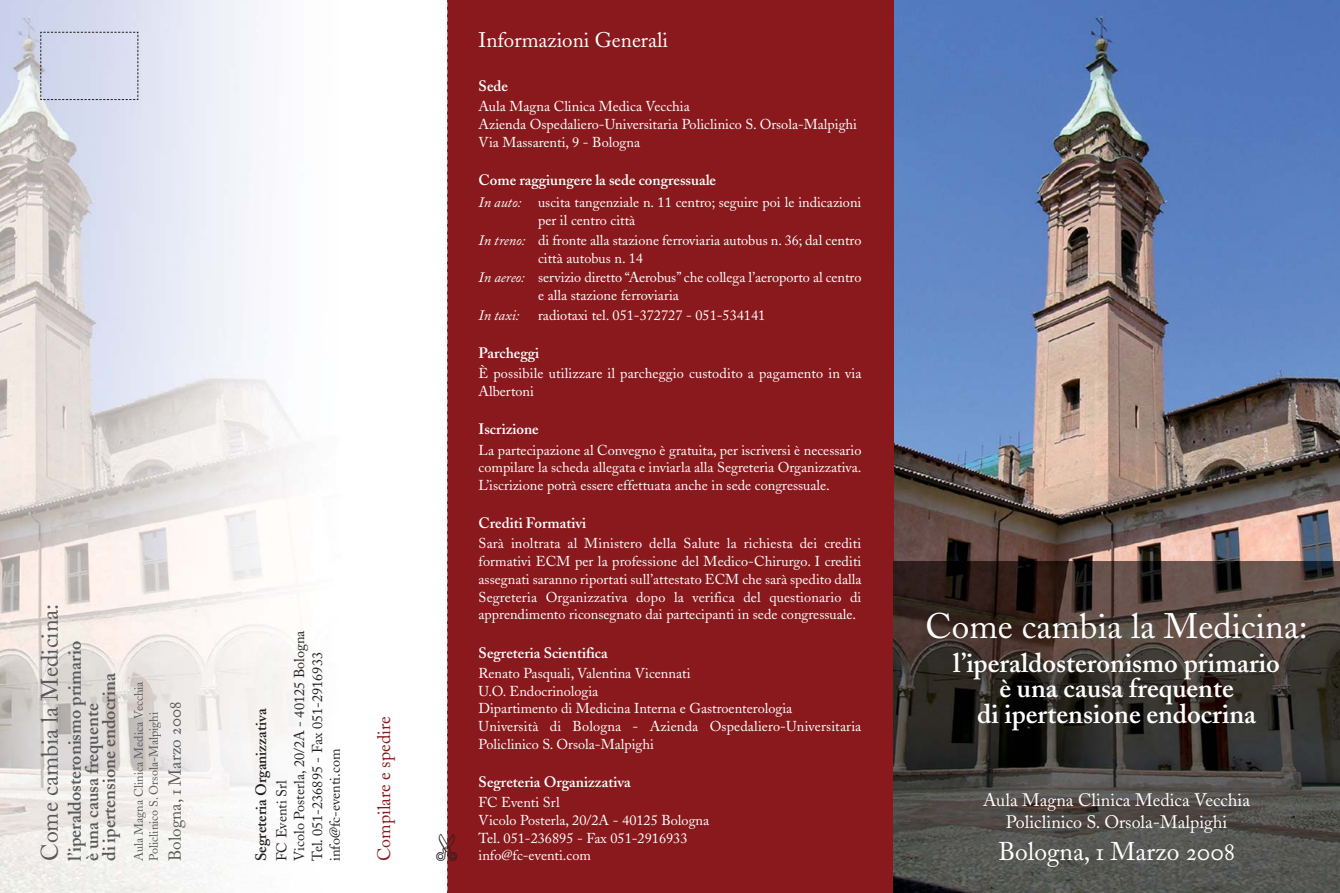
<style>
.page{position:relative;width:1340px;height:893px;background:#fff}
.page>*{position:absolute;margin:0;border:0;box-sizing:border-box;transform-origin:0 0}
.t1{font:35.25px "Adobe Caslon";color:#fff}
.t2{font:600 27px/25.5px "Adobe Caslon";color:#fff;text-align:center}
.t3{font:25.5px "Adobe Caslon";color:#fff}
.t4{font:23.7px "Adobe Caslon";color:#58595b}
.t5{font:21px "Adobe Caslon";color:#fff}
.t6{font:600 18.15px/17.2px "Adobe Caslon";color:#58595b}
.t7{font:18px/22.4px "Adobe Caslon";color:#fff;text-align:center}
.t8{font:18px "Adobe Caslon";color:#89191c}
.t9{font:17.25px "Adobe Caslon";color:#58595b}
.t10{font:600 15px "Adobe Caslon";color:#fff}
.t11{font:600 15px "Adobe Caslon";color:#231f20}
.t12{font:14.25px/17.7px "Adobe Caslon";color:#fff}
.t13{font:14.25px/17.7px "Adobe Caslon";color:#231f20}
.t14{font:italic 14.25px "Adobe Caslon";color:#fff}
.t15{font:12.15px/15.1px "Adobe Caslon";color:#58595b}
.s1{font-family:"Adobe Caslon Regular SC"}
.s2{font-style:italic}
</style>
<div class="page">
<img style="left:893px;top:0;width:446px;height:561px">
<img style="left:0;top:0;width:306px;height:893px">
<div style="left:446px;top:0;width:447px;height:893px;background:#89191c"></div>
<img style="left:893px;top:561px;width:446px;height:332px">
<svg style="left:40px;top:32px;width:99px;height:68px;background:#d0d5e8"></svg>
<svg style="left:446px;top:0;width:2px;height:893px"></svg>
<h3 class="t4" style="left:40px;top:861px;width:259px;rotate:-90deg">Come cambia la Medicina:</h3>
<p class="t6" style="left:68px;top:861px;width:222px;rotate:-90deg">l’iperaldosteronismo primario è una causa frequente<br>di ipertensione endocrina</p>
<p class="t13" style="left:274px;top:861px;width:232px;rotate:-90deg">FC Eventi Srl<br>Vicolo Posterla, 20/2A - 40125 Bologna<br>Tel. 051-236895 - Fax 051-2916933 info@fc-eventi.com</p>
<p class="t15" style="left:132px;top:861px;width:181px;rotate:-90deg">Aula Magna Clinica Medica Vecchia<br>Policlinico S. Orsola-Malpighi</p>
<p class="t9" style="left:168px;top:861px;width:161px;rotate:-90deg">Bologna, <span class="s1">1</span> Marzo <span class="s1">2008</span></p>
<p class="t11" style="left:255px;top:861px;width:154px;rotate:-90deg">Segreteria Organizzativa</p>
<p class="t8" style="left:377px;top:861px;width:146px;rotate:-90deg">Compilare e spedire</p>
<h3 class="t5" style="left:478px;top:32px;width:191px">Informazioni Generali</h3>
<p class="t10" style="left:478px;top:80px;width:31px">Sede</p>
<p class="t12" style="left:478px;top:99px;width:380px">Aula Magna Clinica Medica Vecchia<br>Azienda Ospedaliero-Universitaria Policlinico S. Orsola-Malpighi<br>Via Massarenti, 9 - Bologna</p>
<p class="t10" style="left:478px;top:174px;width:239px">Come raggiungere la sede congressuale</p>
<p class="t12" style="left:538px;top:195px;width:325px;text-indent:-60px"><span class="s2">In auto:</span> uscita tangenziale n. 11 centro; seguire poi le indicazioni per il centro città</p>
<p class="t12" style="left:538px;top:233px;width:325px;text-indent:-60px"><span class="s2">In treno:</span> di fronte alla stazione ferroviaria autobus n. 36; dal centro città autobus n. 14</p>
<p class="t12" style="left:538px;top:270px;width:325px;text-indent:-60px"><span class="s2">In aereo:</span> servizio diretto “Aerobus” che collega l’aeroporto al centro e alla stazione ferroviaria</p>
<p class="t14" style="left:478px;top:310px;width:42px">In taxi:</p>
<p class="t12" style="left:538px;top:308px;width:229px">radiotaxi tel. 051-372727 - 051-534141</p>
<p class="t10" style="left:478px;top:347px;width:62px">Parcheggi</p>
<p class="t12" style="left:478px;top:366px;width:384px">È possibile utilizzare il parcheggio custodito a pagamento in via<br>Albertoni</p>
<p class="t10" style="left:478px;top:423px;width:62px">Iscrizione</p>
<p class="t12" style="left:478px;top:443px;width:384px;text-align:justify">La partecipazione al Convegno è gratuita, per iscriversi è necessario compilare la scheda allegata e inviarla alla Segreteria Organizzativa.<br>L’iscrizione potrà essere effettuata anche in sede congressuale.</p>
<p class="t10" style="left:478px;top:517px;width:109px">Crediti Formativi</p>
<p class="t12" style="left:478px;top:536px;width:384px;text-align:justify">Sarà inoltrata al Ministero della Salute la richiesta dei crediti formativi ECM per la professione del Medico-Chirurgo. I crediti assegnati saranno riportati sull’attestato ECM che sarà spedito dalla Segreteria Organizzativa dopo la verifica del questionario di apprendimento riconsegnato dai partecipanti in sede congressuale.</p>
<p class="t10" style="left:478px;top:646px;width:131px">Segreteria Scientifica</p>
<p class="t12" style="left:478px;top:666px;width:384px">Renato Pasquali, Valentina Vicennati<br>U.O. Endocrinologia<br>Dipartimento di Medicina Interna e Gastroenterologia<br>Università di Bologna - Azienda Ospedaliero-Universitaria Policlinico S. Orsola-Malpighi</p>
<p class="t10" style="left:478px;top:776px;width:154px">Segreteria Organizzativa</p>
<p class="t12" style="left:478px;top:795px;width:232px">FC Eventi Srl<br>Vicolo Posterla, 20/2A - 40125 Bologna<br>Tel. 051-236895 - Fax 051-2916933 info@fc-eventi.com</p>
<h1 class="t1" style="left:925px;top:612px;width:384px">Come cambia la Medicina:</h1>
<h2 class="t2" style="left:953px;top:653px;width:328px">l’iperaldosteronismo primario è una causa frequente<br>di ipertensione endocrina</h2>
<p class="t7" style="left:983px;top:790px;width:268px">Aula Magna Clinica Medica Vecchia<br>Policlinico S. Orsola-Malpighi</p>
<h3 class="t3" style="left:998px;top:841px;width:238px">Bologna, <span class="s1">1</span> Marzo <span class="s1">2008</span></h3>
</div>
